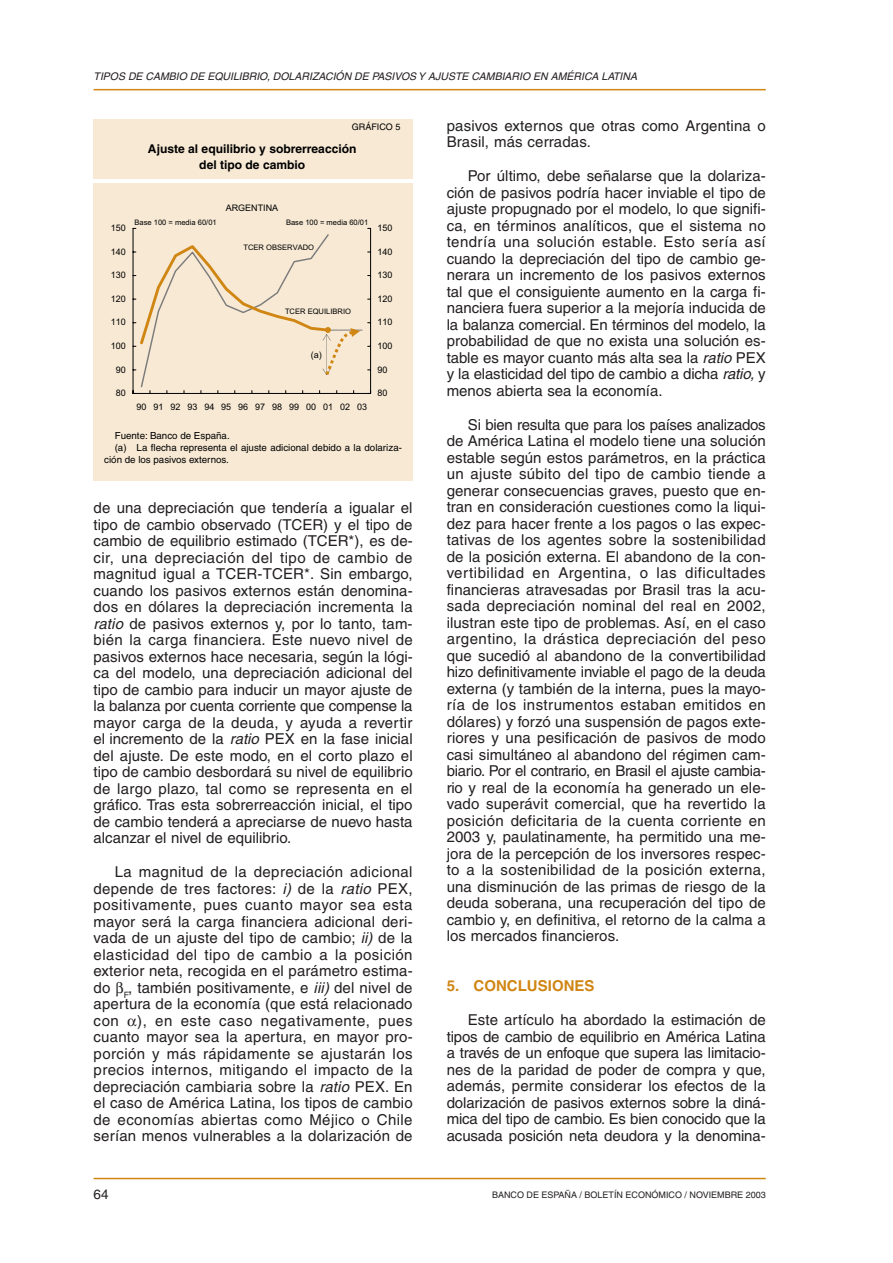
<style>
.page{position:relative;width:893px;height:1263px;background:#fff}
.page>*{position:absolute;margin:0;border:0;box-sizing:border-box;transform-origin:0 0}
.t1{font:15px/16.5px "Helvetica";color:#231f20;text-align:justify}
.t2{font:700 15px "Helvetica";color:#d08613}
.t3{font:13.5px "Helvetica";color:#231f20}
.t4{font:700 12px/16.2px "Helvetica";color:#000;text-align:center}
.t5{font:italic 10.5px "Helvetica";color:#231f20}
.t6{font:9.75px "Helvetica";color:#000}
.t7{font:9px "Arial";color:#000}
.t8{font:9px "Helvetica";color:#231f20}
.t9{font:9px "Helvetica";color:#000}
.t10{font:7.5px "Arial";color:#000}
.s1{font-style:italic}
</style>
<div class="page">
<hr style="left:94px;top:89px;width:671px;height:1px;background:#d08613">
<hr style="left:94px;top:1178px;width:671px;height:1px;background:#d08613">
<div style="left:94px;top:183px;width:318px;height:297px;background:#f7e9d4"></div>
<div style="left:94px;top:119px;width:318px;height:60px;background:#f7e9d4"></div>
<svg style="left:133px;top:228px;width:238px;height:166px"></svg>
<p class="t5" style="left:94px;top:73px;width:545px">TIPOS DE CAMBIO DE EQUILIBRIO, DOLARIZACIÓN DE PASIVOS Y AJUSTE CAMBIARIO EN AMÉRICA LATINA</p>
<p class="t9" style="left:352px;top:124px;width:50px">GRÁFICO 5</p>
<p class="t4" style="left:148px;top:140px;width:210px">Ajuste al equilibrio y sobrerreacción del tipo de cambio</p>
<p class="t7" style="left:111px;top:223px;width:17px">150</p>
<p class="t7" style="left:111px;top:246px;width:17px">140</p>
<p class="t7" style="left:226px;top:203px;width:54px">ARGENTINA</p>
<p class="t10" style="left:243px;top:243px;width:72px">TCER OBSERVADO</p>
<p class="t10" style="left:134px;top:218px;width:84px">Base 100 = media 60/01</p>
<p class="t10" style="left:286px;top:218px;width:84px">Base 100 = media 60/01</p>
<p class="t7" style="left:377px;top:223px;width:17px">150</p>
<p class="t7" style="left:377px;top:246px;width:17px">140</p>
<p class="t7" style="left:111px;top:270px;width:17px">130</p>
<p class="t7" style="left:377px;top:270px;width:17px">130</p>
<p class="t7" style="left:111px;top:293px;width:17px">120</p>
<p class="t7" style="left:377px;top:293px;width:17px">120</p>
<p class="t10" style="left:285px;top:308px;width:67px">TCER EQUILIBRIO</p>
<p class="t7" style="left:111px;top:317px;width:17px">110</p>
<p class="t7" style="left:377px;top:317px;width:17px">110</p>
<p class="t7" style="left:111px;top:341px;width:17px">100</p>
<p class="t7" style="left:311px;top:349px;width:12px">(a)</p>
<p class="t7" style="left:377px;top:341px;width:17px">100</p>
<p class="t7" style="left:116px;top:364px;width:12px">90</p>
<p class="t7" style="left:377px;top:364px;width:12px">90</p>
<p class="t7" style="left:116px;top:388px;width:12px">80</p>
<p class="t7" style="left:377px;top:388px;width:12px">80</p>
<p class="t7" style="left:136px;top:401px;width:232px">90 91 92 93 94 95 96 97 98 99 00 01 02 03</p>
<p class="t6" style="left:115px;top:432px;width:116px">Fuente: Banco de España.</p>
<p class="t6" style="left:115px;top:444px;width:289px">(a) La flecha representa el ajuste adicional debido a la dolariza-</p>
<p class="t6" style="left:104px;top:456px;width:126px">ción de los pasivos externos.</p>
<p class="t1" style="left:94px;top:501px;width:320px">de una depreciación que tendería a igualar el tipo de cambio observado (TCER) y el tipo de cambio de equilibrio estimado (TCER*), es de&shy;cir, una depreciación del tipo de cambio de magnitud igual a TCER-TCER*. Sin embargo, cuando los pasivos externos están denomina&shy;dos en dólares la depreciación incrementa la <span class="s1">ratio</span> de pasivos externos y, por lo tanto, tam&shy;bién la carga financiera. Este nuevo nivel de pasivos externos hace necesaria, según la lógi&shy;ca del modelo, una depreciación adicional del tipo de cambio para inducir un mayor ajuste de la balanza por cuenta corriente que compense la mayor carga de la deuda, y ayuda a revertir el incremento de la <span class="s1">ratio</span> PEX en la fase inicial del ajuste. De este modo, en el corto plazo el tipo de cambio desbordará su nivel de equilibrio de largo plazo, tal como se representa en el gráfico. Tras esta sobrerreacción inicial, el tipo de cambio tenderá a apreciarse de nuevo hasta alcanzar el nivel de equilibrio.</p>
<p class="t1" style="left:94px;top:865px;width:320px;text-indent:21px">La magnitud de la depreciación adicional depende de tres factores: <span class="s1">i)</span> de la <span class="s1">ratio</span> PEX, positivamente, pues cuanto mayor sea esta mayor será la carga financiera adicional deri&shy;vada de un ajuste del tipo de cambio; <span class="s1">ii)</span> de la elasticidad del tipo de cambio a la posición exterior neta, recogida en el parámetro estima&shy;do <sub>F</sub>, también positivamente, e <span class="s1">iii)</span> del nivel de apertura de la economía (que está relacionado con ), en este caso negativamente, pues cuanto mayor sea la apertura, en mayor pro&shy;porción y más rápidamente se ajustarán los precios internos, mitigando el impacto de la depreciación cambiaria sobre la <span class="s1">ratio</span> PEX. En el caso de América Latina, los tipos de cambio de economías abiertas como Méjico o Chile serían menos vulnerables a la dolarización de</p>
<p class="t1" style="left:446px;top:119px;width:320px">pasivos externos que otras como Argentina o<br>Brasil, más cerradas.</p>
<p class="t1" style="left:446px;top:169px;width:320px;text-indent:21px">Por último, debe señalarse que la dolariza&shy;ción de pasivos podría hacer inviable el tipo de ajuste propugnado por el modelo, lo que signifi&shy;ca, en términos analíticos, que el sistema no tendría una solución estable. Esto sería así cuando la depreciación del tipo de cambio ge&shy;nerara un incremento de los pasivos externos tal que el consiguiente aumento en la carga fi&shy;nanciera fuera superior a la mejoría inducida de la balanza comercial. En términos del modelo, la probabilidad de que no exista una solución es&shy;table es mayor cuanto más alta sea la <span class="s1">ratio</span> PEX y la elasticidad del tipo de cambio a dicha <span class="s1">ratio,</span> y menos abierta sea la economía.</p>
<p class="t1" style="left:446px;top:417px;width:320px;text-indent:21px">Si bien resulta que para los países analizados de América Latina el modelo tiene una solución estable según estos parámetros, en la práctica un ajuste súbito del tipo de cambio tiende a generar consecuencias graves, puesto que en&shy;tran en consideración cuestiones como la liqui&shy;dez para hacer frente a los pagos o las expec&shy;tativas de los agentes sobre la sostenibilidad de la posición externa. El abandono de la con&shy;vertibilidad en Argentina, o las dificultades financieras atravesadas por Brasil tras la acu&shy;sada depreciación nominal del real en 2002, ilustran este tipo de problemas. Así, en el caso argentino, la drástica depreciación del peso que sucedió al abandono de la convertibilidad hizo definitivamente inviable el pago de la deuda externa (y también de la interna, pues la mayo&shy;ría de los instrumentos estaban emitidos en dólares) y forzó una suspensión de pagos exte&shy;riores y una pesificación de pasivos de modo casi simultáneo al abandono del régimen cam&shy;biario. Por el contrario, en Brasil el ajuste cambia&shy;rio y real de la economía ha generado un ele&shy;vado superávit comercial, que ha revertido la posición deficitaria de la cuenta corriente en 2003 y, paulatinamente, ha permitido una me&shy;jora de la percepción de los inversores respec&shy;to a la sostenibilidad de la posición externa, una disminución de las primas de riesgo de la deuda soberana, una recuperación del tipo de cambio y, en definitiva, el retorno de la calma a los mercados financieros.</p>
<p class="t2" style="left:446px;top:981px;width:149px">5. CONCLUSIONES</p>
<p class="t1" style="left:446px;top:1013px;width:320px;text-indent:21px">Este artículo ha abordado la estimación de tipos de cambio de equilibrio en América Latina a través de un enfoque que supera las limitacio&shy;nes de la paridad de poder de compra y que, además, permite considerar los efectos de la dolarización de pasivos externos sobre la diná&shy;mica del tipo de cambio. Es bien conocido que la acusada posición neta deudora y la denomina-</p>
<p class="t3" style="left:94px;top:1189px;width:17px">64</p>
<p class="t8" style="left:492px;top:1191px;width:275px">BANCO DE ESPAÑA / BOLETÍN ECONÓMICO / NOVIEMBRE 2003</p>
</div>
